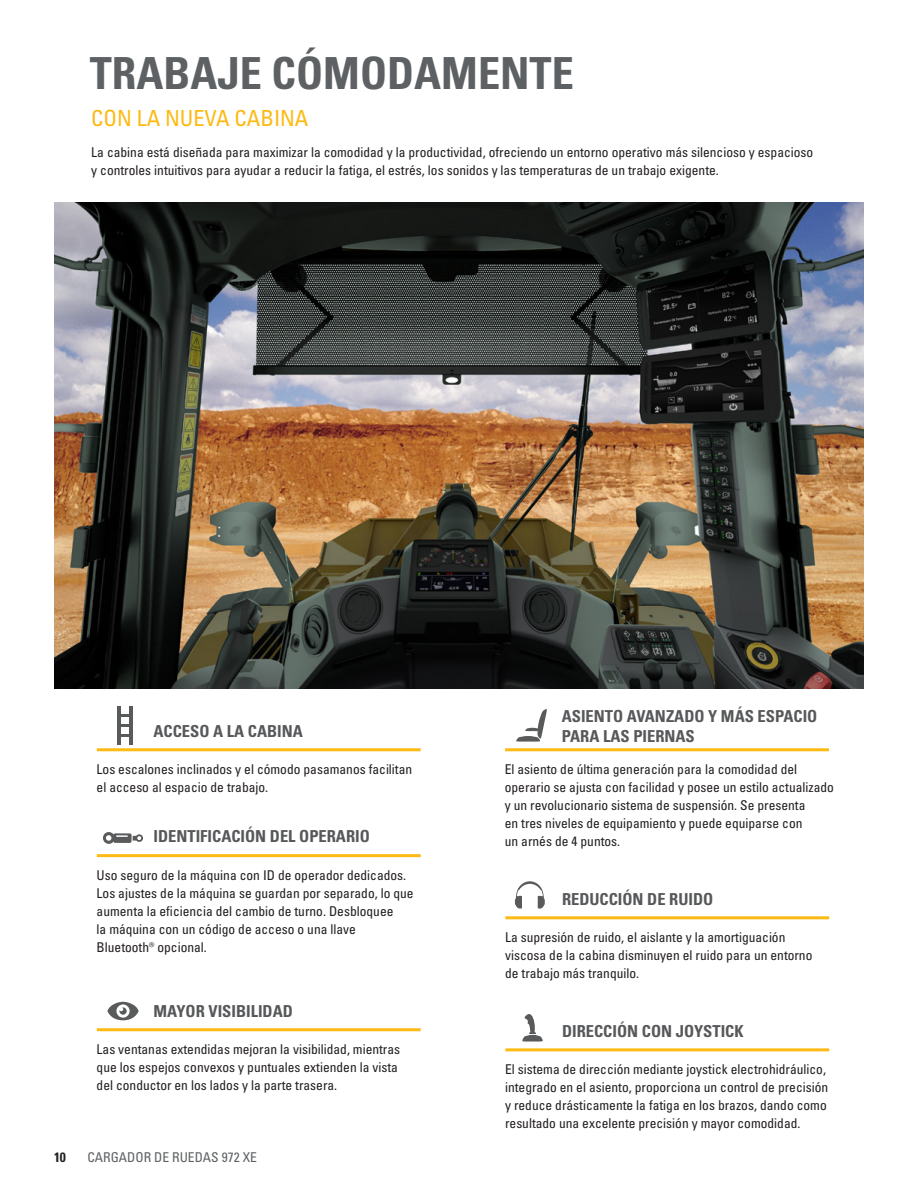
<style>
.page{position:relative;width:918px;height:1188px;background:#fff}
.page>*{position:absolute;margin:0;border:0;box-sizing:border-box;transform-origin:0 0}
.t1{font:44.25px "Univers LTCYR 67 Bold Cond";color:#5d6163}
.t2{font:condensed 22.2px "Univers LTCYR 57";color:#fcba13}
.t3{font:16.5px/19.8px "Univers LTCYR 67 Bold Cond";color:#57585a}
.t4{font:condensed 13.5px/18px "Univers LTCYR 57";color:#231f20}
.t5{font:condensed 13.5px "Univers LTCYR 57";color:#5d6163}
.t6{font:13.5px "Univers LTCYR 67 Bold Cond";color:#231f20}
</style>
<div class="page">
<hr style="left:505px;top:748px;width:324px;height:3px;background:#fcba13">
<hr style="left:97px;top:748px;width:324px;height:3px;background:#fcba13">
<hr style="left:117px;top:706px;width:4px;height:38px;background:#595a5b">
<hr style="left:129px;top:706px;width:4px;height:38px;background:#595a5b">
<svg style="left:121px;top:734px;width:8px;height:2px"></svg>
<svg style="left:121px;top:714px;width:8px;height:3px"></svg>
<svg style="left:121px;top:724px;width:8px;height:2px"></svg>
<svg style="left:516px;top:709px;width:31px;height:33px"></svg>
<hr style="left:97px;top:1028px;width:324px;height:3px;background:#fcba13">
<svg style="left:108px;top:1002px;width:31px;height:18px"></svg>
<hr style="left:505px;top:916px;width:324px;height:3px;background:#fcba13">
<svg style="left:515px;top:881px;width:30px;height:28px"></svg>
<hr style="left:505px;top:1048px;width:324px;height:3px;background:#fcba13">
<svg style="left:522px;top:1014px;width:21px;height:28px"></svg>
<hr style="left:97px;top:854px;width:324px;height:3px;background:#fcba13">
<svg style="left:103px;top:832px;width:40px;height:12px"></svg>
<img style="left:54px;top:202px;width:810px;height:486px">
<h1 class="t1" style="left:90px;top:47px;width:486px">TRABAJE CÓMODAMENTE</h1>
<h2 class="t2" style="left:91px;top:104px;width:219px">CON LA NUEVA CABINA</h2>
<p class="t4" style="left:91px;top:143px;width:724px">La cabina está diseñada para maximizar la comodidad y la productividad, ofreciendo un entorno operativo más silencioso y espacioso y controles intuitivos para ayudar a reducir la fatiga, el estrés, los sonidos y las temperaturas de un trabajo exigente.</p>
<p class="t3" style="left:154px;top:721px;width:151px">ACCESO A LA CABINA</p>
<p class="t4" style="left:97px;top:760px;width:317px">Los escalones inclinados y el cómodo pasamanos facilitan el acceso al espacio de trabajo.</p>
<p class="t3" style="left:154px;top:826px;width:218px">IDENTIFICACIÓN DEL OPERARIO</p>
<p class="t4" style="left:97px;top:866px;width:319px">Uso seguro de la máquina con ID de operador dedicados.<br>Los ajustes de la máquina se guardan por separado, lo que aumenta la eficiencia del cambio de turno. Desbloquee<br>la máquina con un código de acceso o una llave Bluetooth® opcional.</p>
<p class="t3" style="left:154px;top:1001px;width:141px">MAYOR VISIBILIDAD</p>
<p class="t4" style="left:97px;top:1040px;width:305px">Las ventanas extendidas mejoran la visibilidad, mientras que los espejos convexos y puntuales extienden la vista del conductor en los lados y la parte trasera.</p>
<p class="t6" style="left:54px;top:1149px;width:13px">10</p>
<p class="t5" style="left:87px;top:1148px;width:171px">CARGADOR DE RUEDAS 972 XE</p>
<p class="t3" style="left:562px;top:706px;width:257px">ASIENTO AVANZADO Y MÁS ESPACIO<br>PARA LAS PIERNAS</p>
<p class="t4" style="left:505px;top:760px;width:331px">El asiento de última generación para la comodidad del operario se ajusta con facilidad y posee un estilo actualizado y un revolucionario sistema de suspensión. Se presenta<br>en tres niveles de equipamiento y puede equiparse con<br>un arnés de 4 puntos.</p>
<p class="t3" style="left:562px;top:889px;width:153px">REDUCCIÓN DE RUIDO</p>
<p class="t4" style="left:505px;top:928px;width:309px">La supresión de ruido, el aislante y la amortiguación viscosa de la cabina disminuyen el ruido para un entorno de trabajo más tranquilo.</p>
<p class="t3" style="left:562px;top:1021px;width:183px">DIRECCIÓN CON JOYSTICK</p>
<p class="t4" style="left:505px;top:1060px;width:325px">El sistema de dirección mediante joystick electrohidráulico, integrado en el asiento, proporciona un control de precisión y reduce drásticamente la fatiga en los brazos, dando como resultado una excelente precisión y mayor comodidad.</p>
</div>
